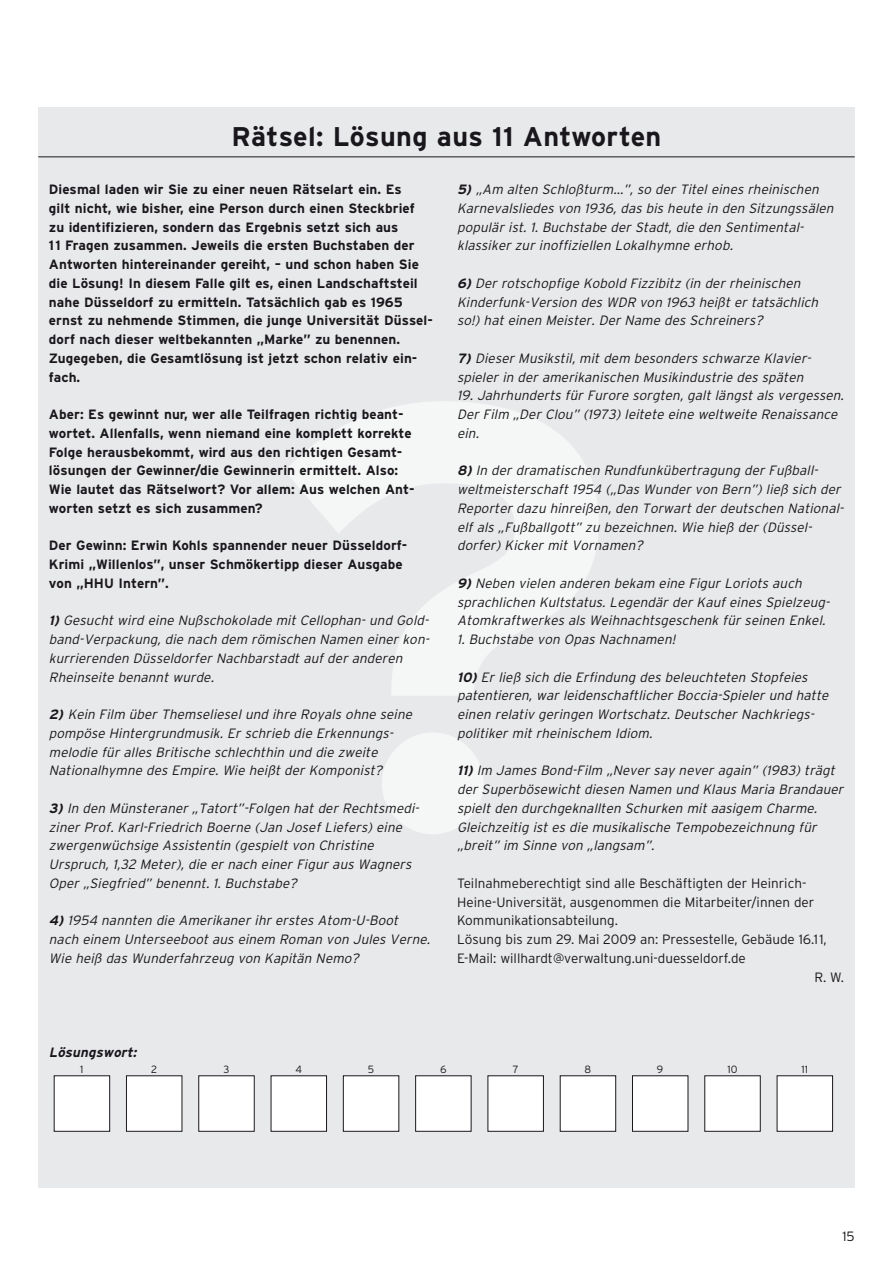
<style>
.page{position:relative;width:893px;height:1263px;background:#fff}
.page>*{position:absolute;margin:0;border:0;box-sizing:border-box;transform-origin:0 0}
.t1{font:700 600px "Interstate";color:#f5f6f6}
.t2{font:700 27px "Interstate";letter-spacing:.015em;color:#1a171c}
.t3{font:italic 300 13.5px/18.8px "Interstate";color:#1a171c}
.t4{font:700 13.5px/18.8px "Interstate";letter-spacing:.005em;color:#1a171c}
.t5{font:300 13.5px "Interstate";color:#1a171c}
.t6{font:italic 700 13.5px "Interstate";color:#1a171c}
.t7{font:300 10.5px "Interstate";color:#1a171c}
.s1{font-weight:700}
</style>
<div class="page">
<div style="left:38px;top:108px;width:817px;height:1080px;background:#e8e9ea"></div>
<hr style="left:38px;top:156px;width:817px;height:1px;background:#1a171c">
<div style="left:54px;top:1076px;width:56px;height:55px;background:#fff"></div>
<div style="left:54px;top:1075px;width:56px;height:57px;border:1px solid #1a171c"></div>
<div style="left:126px;top:1076px;width:56px;height:55px;background:#fff"></div>
<div style="left:126px;top:1075px;width:56px;height:57px;border:1px solid #1a171c"></div>
<div style="left:199px;top:1076px;width:55px;height:55px;background:#fff"></div>
<div style="left:198px;top:1075px;width:57px;height:57px;border:1px solid #1a171c"></div>
<div style="left:271px;top:1076px;width:56px;height:55px;background:#fff"></div>
<div style="left:271px;top:1075px;width:56px;height:57px;border:1px solid #1a171c"></div>
<div style="left:343px;top:1076px;width:56px;height:55px;background:#fff"></div>
<div style="left:343px;top:1075px;width:56px;height:57px;border:1px solid #1a171c"></div>
<div style="left:416px;top:1076px;width:55px;height:55px;background:#fff"></div>
<div style="left:415px;top:1075px;width:56px;height:57px;border:1px solid #1a171c"></div>
<div style="left:488px;top:1076px;width:55px;height:55px;background:#fff"></div>
<div style="left:487px;top:1075px;width:57px;height:57px;border:1px solid #1a171c"></div>
<div style="left:560px;top:1076px;width:56px;height:55px;background:#fff"></div>
<div style="left:560px;top:1075px;width:56px;height:57px;border:1px solid #1a171c"></div>
<div style="left:632px;top:1076px;width:56px;height:55px;background:#fff"></div>
<div style="left:632px;top:1075px;width:56px;height:57px;border:1px solid #1a171c"></div>
<div style="left:705px;top:1076px;width:55px;height:55px;background:#fff"></div>
<div style="left:704px;top:1075px;width:57px;height:57px;border:1px solid #1a171c"></div>
<div style="left:777px;top:1076px;width:56px;height:55px;background:#fff"></div>
<div style="left:777px;top:1075px;width:56px;height:57px;border:1px solid #1a171c"></div>
<h2 class="t2" style="left:232px;top:126px;width:431px">Rätsel: Lösung aus 11 Antworten</h2>
<p class="t4" style="left:49px;top:181px;width:386px">Diesmal laden wir Sie zu einer neuen Rätselart ein. Es<br>gilt nicht, wie bisher, eine Person durch einen Steckbrief zu identifizieren, sondern das Ergebnis setzt sich aus<br>11 Fragen zusammen. Jeweils die ersten Buchstaben der Antworten hintereinander gereiht, – und schon haben Sie die Lösung! In diesem Falle gilt es, einen Landschaftsteil nahe Düsseldorf zu ermitteln. Tatsächlich gab es 1965 ernst zu nehmende Stimmen, die junge Universität Düssel&shy;dorf nach dieser weltbekannten „Marke” zu benennen.<br>Zugegeben, die Gesamtlösung ist jetzt schon relativ ein&shy;fach.</p>
<p class="t4" style="left:49px;top:406px;width:367px">Aber: Es gewinnt nur, wer alle Teilfragen richtig beant&shy;wortet. Allenfalls, wenn niemand eine komplett korrekte Folge herausbekommt, wird aus den richtigen Gesamt&shy;lösungen der Gewinner/die Gewinnerin ermittelt. Also:<br>Wie lautet das Rätselwort? Vor allem: Aus welchen Ant&shy;worten setzt es sich zusammen?</p>
<p class="t4" style="left:49px;top:537px;width:360px">Der Gewinn: Erwin Kohls spannender neuer Düsseldorf-<br>Krimi „Willenlos”, unser Schmökertipp dieser Ausgabe von „HHU Intern”.</p>
<p class="t3" style="left:49px;top:613px;width:384px"><span class="s1">1)</span> Gesucht wird eine Nußschokolade mit Cellophan- und Gold&shy;band-Verpackung, die nach dem römischen Namen einer kon&shy;kurrierenden Düsseldorfer Nachbarstadt auf der anderen Rheinseite benannt wurde.</p>
<p class="t3" style="left:49px;top:706px;width:367px"><span class="s1">2)</span> Kein Film über Themseliesel und ihre Royals ohne seine pompöse Hintergrundmusik. Er schrieb die Erkennungs&shy;melodie für alles Britische schlechthin und die zweite Nationalhymne des Empire. Wie heißt der Komponist?</p>
<p class="t3" style="left:49px;top:800px;width:374px"><span class="s1">3)</span> In den Münsteraner „Tatort”-Folgen hat der Rechtsmedi&shy;ziner Prof. Karl-Friedrich Boerne (Jan Josef Liefers) eine zwergenwüchsige Assistentin (gespielt von Christine Urspruch, 1,32 Meter), die er nach einer Figur aus Wagners Oper „Siegfried” benennt. 1. Buchstabe?</p>
<p class="t3" style="left:49px;top:913px;width:385px"><span class="s1">4)</span> 1954 nannten die Amerikaner ihr erstes Atom-U-Boot nach einem Unterseeboot aus einem Roman von Jules Verne.<br>Wie heiß das Wunderfahrzeug von Kapitän Nemo?</p>
<p class="t3" style="left:457px;top:181px;width:381px"><span class="s1">5)</span> „Am alten Schloßturm...”, so der Titel eines rheinischen Karnevalsliedes von 1936, das bis heute in den Sitzungssälen populär ist. 1. Buchstabe der Stadt, die den Sentimental&shy;klassiker zur inoffiziellen Lokalhymne erhob.</p>
<p class="t3" style="left:457px;top:275px;width:365px"><span class="s1">6)</span> Der rotschopfige Kobold Fizzibitz (in der rheinischen<br>Kinderfunk-Version des WDR von 1963 heißt er tatsächlich so!) hat einen Meister. Der Name des Schreiners?</p>
<p class="t3" style="left:457px;top:350px;width:358px"><span class="s1">7)</span> Dieser Musikstil, mit dem besonders schwarze Klavier&shy;spieler in der amerikanischen Musikindustrie des späten</p>
<p class="t3" style="left:457px;top:388px;width:391px">19. Jahrhunderts für Furore sorgten, galt längst als vergessen.<br>Der Film „Der Clou” (1973) leitete eine weltweite Renaissance ein.</p>
<p class="t3" style="left:457px;top:463px;width:391px"><span class="s1">8)</span> In der dramatischen Rundfunkübertragung der Fußball&shy;weltmeisterschaft 1954 („Das Wunder von Bern”) ließ sich der Reporter dazu hinreißen, den Torwart der deutschen National&shy;elf als „Fußballgott” zu bezeichnen. Wie hieß der (Düssel&shy;dorfer) Kicker mit Vornamen?</p>
<p class="t3" style="left:457px;top:575px;width:376px"><span class="s1">9)</span> Neben vielen anderen bekam eine Figur Loriots auch sprachlichen Kultstatus. Legendär der Kauf eines Spielzeug-<br>Atomkraftwerkes als Weihnachtsgeschenk für seinen Enkel.</p>
<p class="t3" style="left:457px;top:631px;width:222px">1. Buchstabe von Opas Nachnamen!</p>
<p class="t3" style="left:457px;top:669px;width:375px"><span class="s1">10)</span> Er ließ sich die Erfindung des beleuchteten Stopfeies patentieren, war leidenschaftlicher Boccia-Spieler und hatte einen relativ geringen Wortschatz. Deutscher Nachkriegs&shy;politiker mit rheinischem Idiom.</p>
<p class="t3" style="left:457px;top:763px;width:390px"><span class="s1">11)</span> Im James Bond-Film „Never say never again” (1983) trägt der Superbösewicht diesen Namen und Klaus Maria Brandauer spielt den durchgeknallten Schurken mit aasigem Charme.<br>Gleichzeitig ist es die musikalische Tempobezeichnung für „breit” im Sinne von „langsam”.</p>
<p class="t5" style="left:457px;top:878px;width:351px">Teilnahmeberechtigt sind alle Beschäftigten der Heinrich-</p>
<p class="t5" style="left:457px;top:897px;width:359px">Heine-Universität, ausgenommen die Mitarbeiter/innen der</p>
<p class="t5" style="left:457px;top:915px;width:162px">Kommunikationsabteilung.</p>
<p class="t5" style="left:457px;top:934px;width:371px">Lösung bis zum 29. Mai 2009 an: Pressestelle, Gebäude 16.11,</p>
<p class="t5" style="left:457px;top:953px;width:290px">E-Mail: willhardt@verwaltung.uni-duesseldorf.de</p>
<p class="t5" style="left:814px;top:972px;width:31px">R. W.</p>
<h1 class="t1" style="left:271px;top:391px;width:352px">?</h1>
<p class="t6" style="left:49px;top:1047px;width:92px">Lösungswort:</p>
<p class="t7" style="left:80px;top:1065px;width:5px">1</p>
<p class="t7" style="left:151px;top:1065px;width:7px">2</p>
<p class="t7" style="left:223px;top:1065px;width:7px">3</p>
<p class="t7" style="left:295px;top:1065px;width:8px">4</p>
<p class="t7" style="left:368px;top:1065px;width:8px">5</p>
<p class="t7" style="left:440px;top:1065px;width:8px">6</p>
<p class="t7" style="left:513px;top:1065px;width:7px">7</p>
<p class="t7" style="left:585px;top:1065px;width:8px">8</p>
<p class="t7" style="left:657px;top:1065px;width:8px">9</p>
<p class="t7" style="left:727px;top:1065px;width:12px">10</p>
<p class="t7" style="left:801px;top:1065px;width:8px">11</p>
<p class="t5" style="left:842px;top:1231px;width:14px">15</p>
</div>
